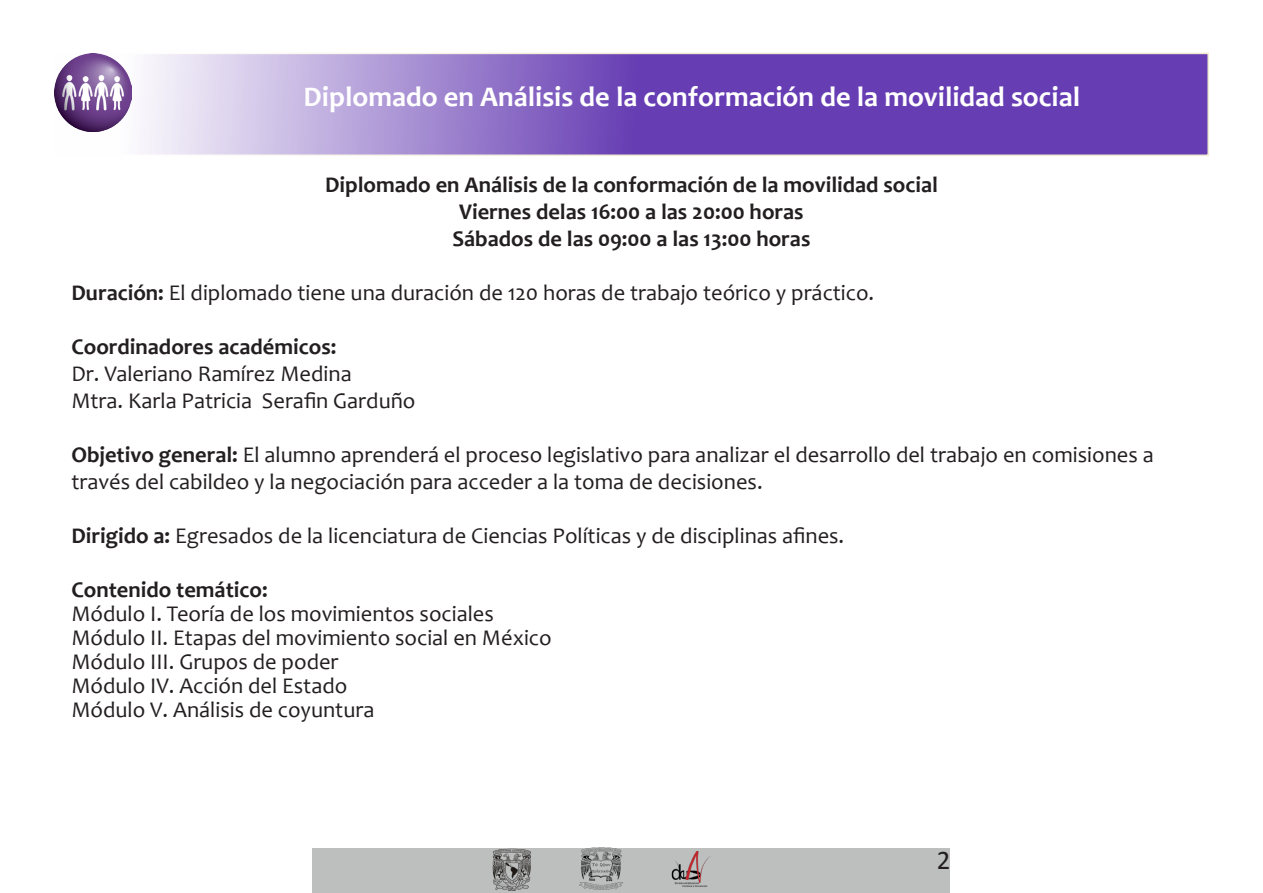
<style>
.page{position:relative;width:1263px;height:893px;background:#fff}
.page>*{position:absolute;margin:0;border:0;box-sizing:border-box;transform-origin:0 0}
.t1{font:700 28.5px "Candara";color:#fff}
.t2{font:27px "Calibri";color:#231f20}
.t3{font:22.5px/27px "Candara";color:#231f20}
.t4{font:700 22.5px "Candara";color:#231f20}
.s1{font-weight:700}
</style>
<div class="page">
<svg style="left:86px;top:53px;width:1123px;height:103px;background:#8c6ec5"></svg>
<img style="left:54px;top:54px;width:78px;height:78px">
<div style="left:313px;top:848px;width:637px;height:45px;background:#bdbfbf"></div>
<img style="left:671px;top:851px;width:39px;height:37px">
<img style="left:492px;top:848px;width:39px;height:43px">
<img style="left:580px;top:847px;width:42px;height:43px">
<p class="t1" style="left:304px;top:79px;width:778px">Diplomado en Análisis de la conformación de la movilidad social</p>
<p class="t4" style="left:325px;top:170px;width:614px">Diplomado en Análisis de la conformación de la movilidad social</p>
<p class="t4" style="left:459px;top:197px;width:346px">Viernes delas 16:00 a las 20:00 horas</p>
<p class="t4" style="left:452px;top:224px;width:359px">Sábados de las 09:00 a las 13:00 horas</p>
<p class="t3" style="left:71px;top:279px;width:804px"><span class="s1">Duración:</span> El diplomado tiene una duración de 120 horas de trabajo teórico y práctico.</p>
<p class="t4" style="left:71px;top:332px;width:267px">Coordinadores académicos:</p>
<p class="t3" style="left:71px;top:360px;width:282px">Dr. Valeriano Ramírez Medina</p>
<p class="t3" style="left:71px;top:387px;width:346px">Mtra. Karla Patricia Serafin Garduño</p>
<p class="t3" style="left:71px;top:441px;width:1084px"><span class="s1">Objetivo general:</span> El alumno aprenderá el proceso legislativo para analizar el desarrollo del trabajo en comisiones a través del cabildeo y la negociación para acceder a la toma de decisiones.</p>
<p class="t3" style="left:71px;top:522px;width:774px"><span class="s1">Dirigido a:</span> Egresados de la licenciatura de Ciencias Políticas y de disciplinas afines.</p>
<p class="t4" style="left:71px;top:575px;width:198px">Contenido temático:</p>
<p class="t3" style="left:71px;top:600px;width:424px">Módulo I. Teoría de los movimientos sociales</p>
<p class="t3" style="left:71px;top:624px;width:482px">Módulo II. Etapas del movimiento social en México</p>
<p class="t3" style="left:71px;top:648px;width:269px">Módulo III. Grupos de poder</p>
<p class="t3" style="left:71px;top:672px;width:278px">Módulo IV. Acción del Estado</p>
<p class="t3" style="left:71px;top:696px;width:305px">Módulo V. Análisis de coyuntura</p>
<p class="t2" style="left:937px;top:842px;width:15px">2</p>
</div>
